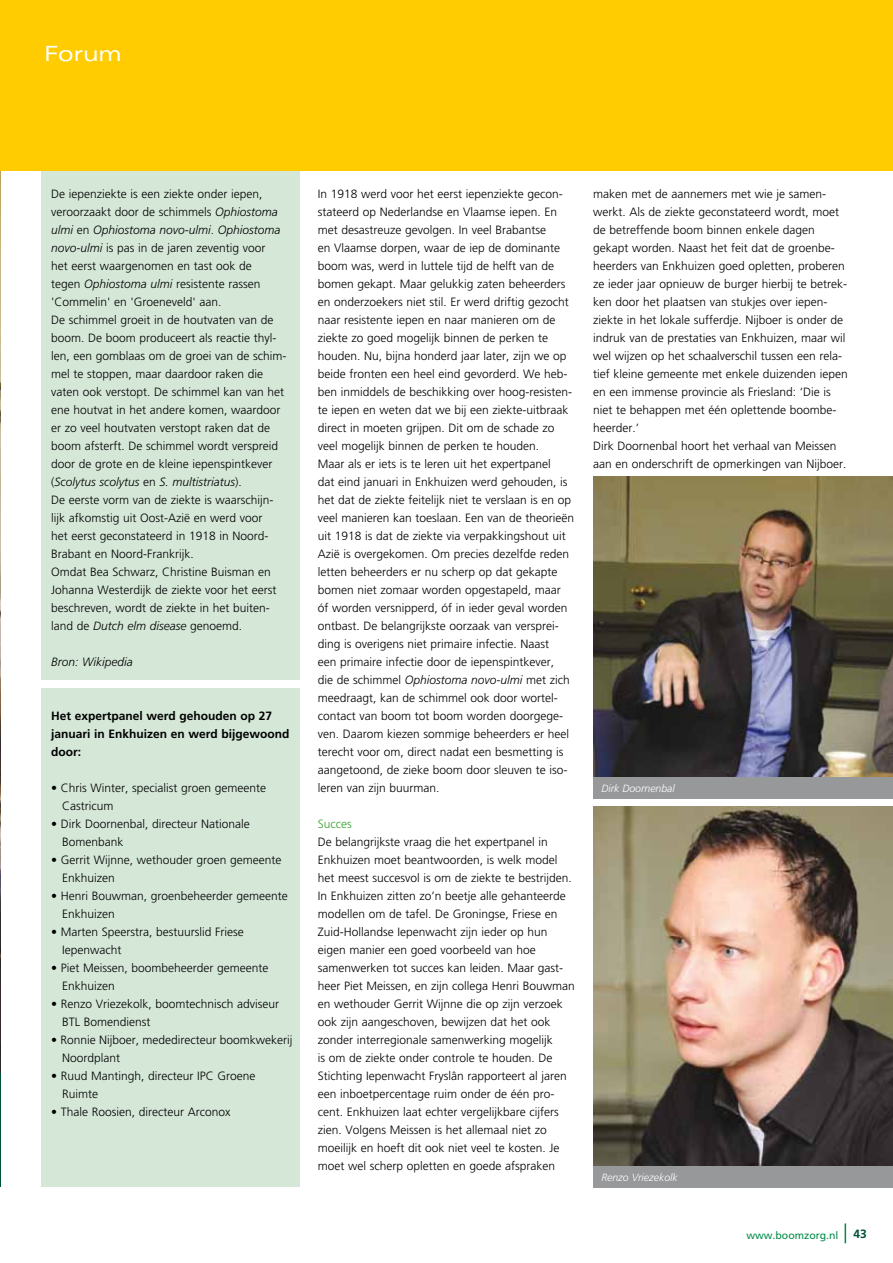
<style>
.page{position:relative;width:893px;height:1263px;background:#fff}
.page>*{position:absolute;margin:0;border:0;box-sizing:border-box;transform-origin:0 0}
.t1{font:expanded 21px "Univers";color:#fff}
.t2{font:300 12px/18px "Frutiger";color:#000}
.t3{font:700 12px/18px "Frutiger";color:#000}
.t4{font:italic 300 12px "Frutiger";color:#000}
.t5{font:300 12px "Frutiger";color:#35a32c}
.t6{font:italic 300 10.5px "Frutiger";color:#fff}
.t7{font:10.5px "Frutiger";color:#008b45}
.s1{font-style:italic}
.s2{font-weight:700;font-size:12px;color:#00523c}
</style>
<div class="page">
<svg style="left:845px;top:1223px;width:1px;height:20px"></svg>
<img style="left:0;top:170px;width:1px;height:903px">
<hr style="left:0;top:1073px;width:1px;height:113px;background:#00523c">
<div style="left:42px;top:154px;width:258px;height:525px;background:#d5e8d8"></div>
<div style="left:42px;top:688px;width:258px;height:498px;background:#d5e8d8"></div>
<img style="left:593px;top:476px;width:300px;height:302px">
<img style="left:593px;top:807px;width:300px;height:359px">
<div style="left:0;top:0;width:893px;height:170px;background:#fecc00"></div>
<div style="left:593px;top:778px;width:300px;height:21px;background:#97989a"></div>
<div style="left:593px;top:1166px;width:300px;height:21px;background:#97989a"></div>
<h1 class="t1" style="left:45px;top:41px;width:79px">Forum</h1>
<p class="t2" style="left:51px;top:185px;width:237px">De iepenziekte is een ziekte onder iepen, veroorzaakt door de schimmels <span class="s1">Ophiostoma ulmi</span> en <span class="s1">Ophiostoma novo-ulmi</span>. <span class="s1">Ophiostoma novo-ulmi</span> is pas in de jaren zeventig voor<br>het eerst waargenomen en tast ook de<br>tegen <span class="s1">Ophiostoma ulmi</span> resistente rassen 'Commelin' en 'Groeneveld' aan.<br>De schimmel groeit in de houtvaten van de boom. De boom produceert als reactie thyl&shy;len, een gomblaas om de groei van de schim&shy;mel te stoppen, maar daardoor raken die vaten ook verstopt. De schimmel kan van het ene houtvat in het andere komen, waardoor er zo veel houtvaten verstopt raken dat de boom afsterft. De schimmel wordt verspreid door de grote en de kleine iepenspintkever (<span class="s1">Scolytus scolytus</span> en <span class="s1">S. multistriatus</span>).<br>De eerste vorm van de ziekte is waarschijn&shy;lijk afkomstig uit Oost-Azië en werd voor<br>het eerst geconstateerd in 1918 in Noord-Brabant en Noord-Frankrijk.<br>Omdat Bea Schwarz, Christine Buisman en Johanna Westerdijk de ziekte voor het eerst beschreven, wordt de ziekte in het buiten&shy;land de <span class="s1">Dutch elm disease</span> genoemd.</p>
<p class="t4" style="left:51px;top:655px;width:83px">Bron: Wikipedia</p>
<p class="t3" style="left:51px;top:707px;width:240px">Het expertpanel werd gehouden op 27 januari in Enkhuizen en werd bijgewoond door:</p>
<p class="t2" style="left:62px;top:779px;width:206px;text-indent:-11px">• Chris Winter, specialist groen gemeente<br>Castricum</p>
<p class="t2" style="left:62px;top:815px;width:189px;text-indent:-11px">• Dirk Doornenbal, directeur Nationale<br>Bomenbank</p>
<p class="t2" style="left:62px;top:851px;width:221px;text-indent:-11px">• Gerrit Wijnne, wethouder groen gemeente<br>Enkhuizen</p>
<p class="t2" style="left:62px;top:887px;width:227px;text-indent:-11px">• Henri Bouwman, groenbeheerder gemeente<br>Enkhuizen</p>
<p class="t2" style="left:62px;top:923px;width:183px;text-indent:-11px">• Marten Speerstra, bestuurslid Friese<br>Iepenwacht</p>
<p class="t2" style="left:62px;top:959px;width:208px;text-indent:-11px">• Piet Meissen, boombeheerder gemeente<br>Enkhuizen</p>
<p class="t2" style="left:62px;top:995px;width:219px;text-indent:-11px">• Renzo Vriezekolk, boomtechnisch adviseur<br>BTL Bomendienst</p>
<p class="t2" style="left:62px;top:1031px;width:232px;text-indent:-11px">• Ronnie Nijboer, mededirecteur boomkwekerij<br>Noordplant</p>
<p class="t2" style="left:62px;top:1067px;width:195px;text-indent:-11px">• Ruud Mantingh, directeur IPC Groene<br>Ruimte</p>
<p class="t2" style="left:51px;top:1103px;width:181px">• Thale Roosien, directeur Arconox</p>
<p class="t2" style="left:318px;top:185px;width:258px">In 1918 werd voor het eerst iepenziekte gecon&shy;stateerd op Nederlandse en Vlaamse iepen. En met desastreuze gevolgen. In veel Brabantse<br>en Vlaamse dorpen, waar de iep de dominante boom was, werd in luttele tijd de helft van de bomen gekapt. Maar gelukkig zaten beheerders en onderzoekers niet stil. Er werd driftig gezocht naar resistente iepen en naar manieren om de ziekte zo goed mogelijk binnen de perken te houden. Nu, bijna honderd jaar later, zijn we op beide fronten een heel eind gevorderd. We heb&shy;ben inmiddels de beschikking over hoog-resisten&shy;te iepen en weten dat we bij een ziekte-uitbraak direct in moeten grijpen. Dit om de schade zo veel mogelijk binnen de perken te houden.<br>Maar als er iets is te leren uit het expertpanel<br>dat eind januari in Enkhuizen werd gehouden, is het dat de ziekte feitelijk niet te verslaan is en op veel manieren kan toeslaan. Een van de theorieën uit 1918 is dat de ziekte via verpakkingshout uit Azië is overgekomen. Om precies dezelfde reden letten beheerders er nu scherp op dat gekapte bomen niet zomaar worden opgestapeld, maar óf worden versnipperd, óf in ieder geval worden ontbast. De belangrijkste oorzaak van versprei&shy;ding is overigens niet primaire infectie. Naast<br>een primaire infectie door de iepenspintkever,<br>die de schimmel <span class="s1">Ophiostoma novo-ulmi</span> met zich meedraagt, kan de schimmel ook door wortel&shy;contact van boom tot boom worden doorgege&shy;ven. Daarom kiezen sommige beheerders er heel terecht voor om, direct nadat een besmetting is aangetoond, de zieke boom door sleuven te iso&shy;leren van zijn buurman.</p>
<p class="t5" style="left:318px;top:817px;width:35px">Succes</p>
<p class="t2" style="left:318px;top:833px;width:259px">De belangrijkste vraag die het expertpanel in Enkhuizen moet beantwoorden, is welk model het meest succesvol is om de ziekte te bestrijden.<br>In Enkhuizen zitten zo’n beetje alle gehanteerde modellen om de tafel. De Groningse, Friese en Zuid-Hollandse Iepenwacht zijn ieder op hun eigen manier een goed voorbeeld van hoe samenwerken tot succes kan leiden. Maar gast&shy;heer Piet Meissen, en zijn collega Henri Bouwman en wethouder Gerrit Wijnne die op zijn verzoek ook zijn aangeschoven, bewijzen dat het ook zonder interregionale samenwerking mogelijk<br>is om de ziekte onder controle te houden. De Stichting Iepenwacht Fryslân rapporteert al jaren een inboetpercentage ruim onder de één pro&shy;cent. Enkhuizen laat echter vergelijkbare cijfers zien. Volgens Meissen is het allemaal niet zo moeilijk en hoeft dit ook niet veel te kosten. Je moet wel scherp opletten en goede afspraken</p>
<p class="t2" style="left:593px;top:185px;width:256px">maken met de aannemers met wie je samen&shy;werkt. Als de ziekte geconstateerd wordt, moet de betreffende boom binnen enkele dagen gekapt worden. Naast het feit dat de groenbe&shy;heerders van Enkhuizen goed opletten, proberen ze ieder jaar opnieuw de burger hierbij te betrek&shy;ken door het plaatsen van stukjes over iepen&shy;ziekte in het lokale sufferdje. Nijboer is onder de indruk van de prestaties van Enkhuizen, maar wil wel wijzen op het schaalverschil tussen een rela&shy;tief kleine gemeente met enkele duizenden iepen en een immense provincie als Friesland: ‘Die is niet te behappen met één oplettende boombe&shy;heerder.’<br>Dirk Doornenbal hoort het verhaal van Meissen aan en onderschrift de opmerkingen van Nijboer.</p>
<p class="t6" style="left:601px;top:783px;width:75px">Dirk Doornenbal</p>
<p class="t6" style="left:601px;top:1171px;width:78px">Renzo Vriezekolk</p>
<p class="t7" style="left:746px;top:1229px;width:122px">www.boomzorg.nl <span class="s2">43</span></p>
</div>
